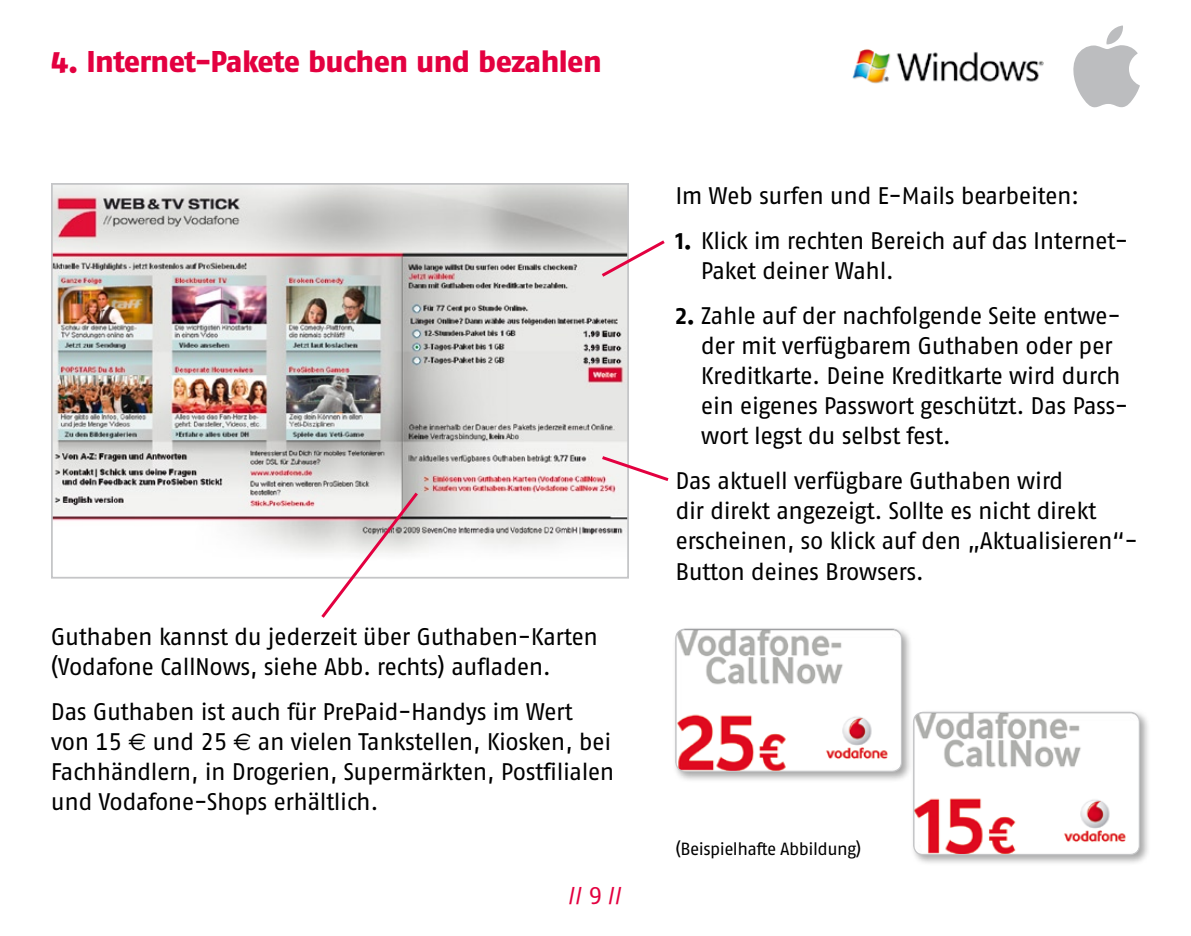
<style>
.page{position:relative;width:1191px;height:936px;background:#fff}
.page>*{position:absolute;margin:0;border:0;box-sizing:border-box;transform-origin:0 0}
.t1{font:30px "Fago No Exb Lf";letter-spacing:-.02em;color:#e30040}
.t2{font:24px/30px "Fago No Regular Tf";letter-spacing:-.025em;color:#000}
.t3{font:24px "Fago No Regular Tf";color:#e30040}
.t4{font:17.7px "Fago No Regular Tf";letter-spacing:-.03em;color:#000}
.s1{font-family:"Euro Sans"}
.s2{font-family:"Fago No Bold Lf"}
</style>
<div class="page">
<svg style="left:1073px;top:26px;width:67px;height:81px"></svg>
<img style="left:852px;top:49px;width:192px;height:35px">
<div style="left:672px;top:625px;width:253px;height:170px;background:#000;opacity:.35"></div>
<img style="left:676px;top:629px;width:225px;height:142px">
<div style="left:675px;top:628px;width:227px;height:144px;border:1px solid #c5c6c8;border-radius:9px"></div>
<div style="left:910px;top:708px;width:252px;height:170px;background:#000;opacity:.35"></div>
<img style="left:913px;top:712px;width:226px;height:142px">
<div style="left:913px;top:711px;width:227px;height:144px;border:1px solid #c5c6c8;border-radius:9px"></div>
<img style="left:54px;top:186px;width:572px;height:367px">
<div style="left:51px;top:183px;width:578px;height:395px;border:2px solid #c5c6c8"></div>
<svg style="left:598px;top:238px;width:67px;height:41px"></svg>
<svg style="left:599px;top:454px;width:70px;height:29px"></svg>
<svg style="left:318px;top:489px;width:103px;height:129px"></svg>
<p class="t1" style="left:51px;top:44px;width:552px">4. Internet-Pakete buchen und bezahlen</p>
<p class="t2" style="left:51px;top:621px;width:548px">Guthaben kannst du jederzeit über Guthaben-Karten (Vodafone CallNows, siehe Abb. rechts) aufladen.</p>
<p class="t2" style="left:51px;top:696px;width:565px">Das Guthaben ist auch für PrePaid-Handys im Wert von 15 <span class="s1">€</span> und 25 <span class="s1">€</span> an vielen Tankstellen, Kiosken, bei Fachhändlern, in Drogerien, Supermärkten, Postfilialen und Vodafone-Shops erhältlich.</p>
<p class="t3" style="left:568px;top:882px;width:56px">// 9 //</p>
<p class="t2" style="left:675px;top:181px;width:405px">Im Web surfen und E-Mails bearbeiten:</p>
<p class="t2" style="left:701px;top:226px;width:429px;text-indent:-26px"><span class="s2">1.</span> Klick im rechten Bereich auf das Internet-<br>Paket deiner Wahl.</p>
<p class="t2" style="left:701px;top:301px;width:429px;text-indent:-26px"><span class="s2">2.</span> Zahle auf der nachfolgende Seite entwe&shy;der mit verfügbarem Guthaben oder per Kreditkarte. Deine Kreditkarte wird durch ein eigenes Passwort geschützt. Das Pass&shy;wort legst du selbst fest.</p>
<p class="t2" style="left:675px;top:466px;width:464px">Das aktuell verfügbare Guthaben wird<br>dir direkt angezeigt. Sollte es nicht direkt erscheinen, so klick auf den „Aktualisieren“- Button deines Browsers.</p>
<p class="t4" style="left:675px;top:838px;width:187px">(Beispielhafte Abbildung)</p>
</div>
